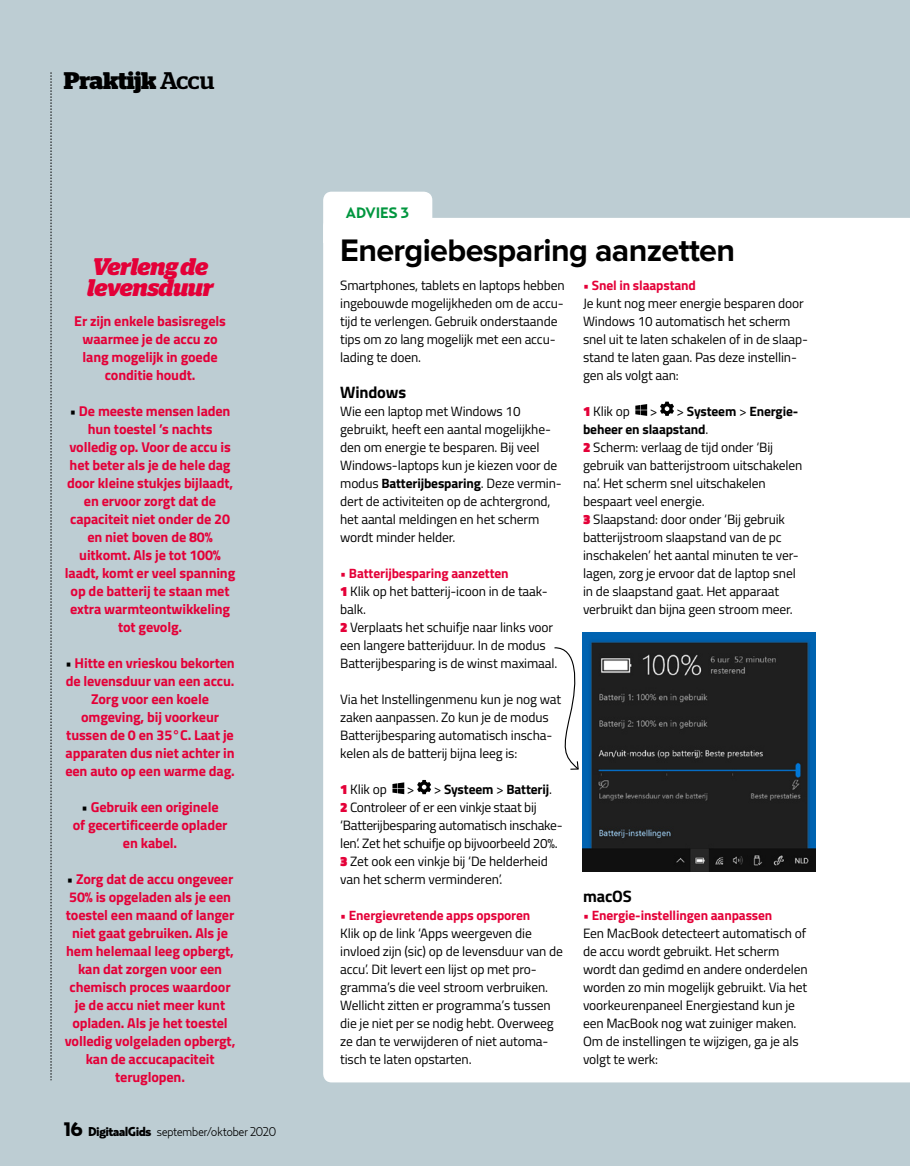
<style>
.page{position:relative;width:910px;height:1166px;background:#fff}
.page>*{position:absolute;margin:0;border:0;box-sizing:border-box;transform-origin:0 0}
._12_Kaderkop{font:700 32.25px "Proxima Nova";letter-spacing:-.02em;color:#000}
._29_Tip_Kop{font:italic 700 24px/21px "Stag";letter-spacing:-.015em;color:#e40038}
.t1{font:700 24px "Stag";letter-spacing:-.01em;color:#000}
._14_Kadertekst_Semib{font:700 16.5px "Titillium";letter-spacing:-.01em;color:#000}
._12_Kaderkop_02{font:700 15px "Relay";letter-spacing:-.01em;color:#00963e}
._30_Tip_Broodtekst{font:700 14.25px/18px "Titillium";letter-spacing:-.01em;color:#e40038;text-align:center}
._14_Kadertekst{font:13.5px/18px "Titillium";letter-spacing:-.01em;color:#000}
._14_Kadertekst_Semib-2{font:700 13.5px "Titillium";letter-spacing:-.01em;color:#e40038}
._14_Kadertekst-2{font:700 13.5px/18px "Titillium";letter-spacing:-.01em;color:#000}
.t2{font:300 12.75px "Relay";letter-spacing:-.05em;color:#000}
.s1{font-weight:500}
.s2{color:#000}
.s3{font-weight:900;font-size:19.5px}
.s4{font-weight:900}
.s5{font-weight:700}
.s6{font-weight:900;color:#e40038}
.s7{font-weight:400}
</style>
<div class="page">
<div style="left:0;top:0;width:910px;height:1165px;background:#bdcdd3"></div>
<svg style="left:51px;top:72px;width:1px;height:1006px"></svg>
<div style="left:323px;top:192px;width:109px;height:26px;background:#fff"></div>
<div style="left:323px;top:218px;width:587px;height:864px;background:#fff"></div>
<svg style="left:392px;top:782px;width:12px;height:12px"></svg>
<svg style="left:417px;top:779px;width:14px;height:15px"></svg>
<svg style="left:635px;top:404px;width:12px;height:12px"></svg>
<svg style="left:660px;top:401px;width:14px;height:15px"></svg>
<img style="left:583px;top:632px;width:232px;height:239px">
<svg style="left:553px;top:646px;width:27px;height:124px;background:#f2f2f2"></svg>
<p class="t1" style="left:64px;top:67px;width:152px">Praktijk <span class="s1">Accu</span></p>
<p class="_29_Tip_Kop" style="left:87px;top:256px;width:128px">Verleng de levensduur</p>
<p class="_30_Tip_Broodtekst" style="left:74px;top:311px;width:153px">Er zijn enkele basisregels waarmee je de accu zo lang mogelijk in goede conditie houdt.</p>
<p class="_30_Tip_Broodtekst" style="left:65px;top:401px;width:172px"><span class="s2">•</span> De meeste mensen laden hun toestel ’s nachts volledig op. Voor de accu is het beter als je de hele dag door kleine stukjes bijlaadt, en ervoor zorgt dat de capaciteit niet onder de 20 en niet boven de 80% uitkomt. Als je tot 100% laadt, komt er veel spanning op de batterij te staan met extra warmteontwikkeling tot gevolg.</p>
<p class="_30_Tip_Broodtekst" style="left:65px;top:653px;width:171px"><span class="s2">•</span> Hitte en vrieskou bekorten de levensduur van een accu.<br>Zorg voor een koele omgeving, bij voorkeur tussen de 0 en 35°C. Laat je apparaten dus niet achter in een auto op een warme dag.</p>
<p class="_30_Tip_Broodtekst" style="left:73px;top:797px;width:156px"><span class="s2">•</span> Gebruik een originele<br>of gecertificeerde oplader en kabel.</p>
<p class="_30_Tip_Broodtekst" style="left:65px;top:869px;width:172px"><span class="s2">•</span> Zorg dat de accu ongeveer<br>50% is opgeladen als je een toestel een maand of langer niet gaat gebruiken. Als je hem helemaal leeg opbergt, kan dat zorgen voor een chemisch proces waardoor je de accu niet meer kunt opladen. Als je het toestel volledig volgeladen opbergt, kan de accucapaciteit teruglopen.</p>
<p class="t2" style="left:64px;top:1123px;width:214px"><span class="s3">16</span> <span class="s4">DigitaalGids</span> september/oktober 2020</p>
<p class="_12_Kaderkop_02" style="left:346px;top:203px;width:65px">ADVIES 3</p>
<p class="_12_Kaderkop" style="left:340px;top:232px;width:396px">Energiebesparing aanzetten</p>
<p class="_14_Kadertekst" style="left:340px;top:275px;width:226px">Smartphones, tablets en laptops hebben ingebouwde mogelijkheden om de accu&shy;tijd te verlengen. Gebruik onderstaande tips om zo lang mogelijk met een accu&shy;lading te doen.</p>
<p class="_14_Kadertekst_Semib" style="left:340px;top:379px;width:68px">Windows</p>
<p class="_14_Kadertekst" style="left:340px;top:401px;width:223px">Wie een laptop met Windows 10 gebruikt, heeft een aantal mogelijkhe&shy;den om energie te besparen. Bij veel Windows-laptops kun je kiezen voor de modus <span class="s5">Batterijbesparing</span>. Deze vermin&shy;dert de activiteiten op de achtergrond, het aantal meldingen en het scherm wordt minder helder.</p>
<p class="_14_Kadertekst_Semib-2" style="left:340px;top:563px;width:170px">• Batterijbesparing aanzetten</p>
<p class="_14_Kadertekst" style="left:340px;top:581px;width:209px"><span class="s6">1</span> Klik op het batterij-icoon in de taak&shy;balk.</p>
<p class="_14_Kadertekst" style="left:340px;top:617px;width:219px"><span class="s6">2</span> Verplaats het schuifje naar links voor een langere batterijduur. In de modus<br>Batterijbesparing is de winst maximaal.</p>
<p class="_14_Kadertekst" style="left:340px;top:689px;width:223px">Via het Instellingenmenu kun je nog wat zaken aanpassen. Zo kun je de modus Batterijbesparing automatisch inscha&shy;kelen als de batterij bijna leeg is:</p>
<p class="_14_Kadertekst" style="left:340px;top:779px;width:48px"><span class="s6">1</span> Klik op</p>
<p class="_14_Kadertekst-2" style="left:407px;top:779px;width:147px"><span class="s7">&gt; &gt;</span> Systeem <span class="s7">&gt;</span> Batterij<span class="s7">.</span></p>
<p class="_14_Kadertekst" style="left:340px;top:797px;width:224px"><span class="s6">2</span> Controleer of er een vinkje staat bij ‘Batterijbesparing automatisch inschake&shy;len’. Zet het schuifje op bijvoorbeeld 20%.</p>
<p class="_14_Kadertekst" style="left:340px;top:851px;width:209px"><span class="s6">3</span> Zet ook een vinkje bij ‘De helderheid van het scherm verminderen’.</p>
<p class="_14_Kadertekst_Semib-2" style="left:340px;top:905px;width:192px">• Energievretende apps opsporen</p>
<p class="_14_Kadertekst" style="left:340px;top:923px;width:224px">Klik op de link ‘Apps weergeven die invloed zijn (sic) op de levensduur van de accu’. Dit levert een lijst op met pro&shy;gramma’s die veel stroom verbruiken.<br>Wellicht zitten er programma’s tussen die je niet per se nodig hebt. Overweeg ze dan te verwijderen of niet automa&shy;tisch te laten opstarten.</p>
<p class="_14_Kadertekst_Semib-2" style="left:583px;top:275px;width:114px">• Snel in slaapstand</p>
<p class="_14_Kadertekst" style="left:583px;top:293px;width:226px">Je kunt nog meer energie besparen door Windows 10 automatisch het scherm snel uit te laten schakelen of in de slaap&shy;stand te laten gaan. Pas deze instellin&shy;gen als volgt aan:</p>
<p class="_14_Kadertekst" style="left:583px;top:401px;width:48px"><span class="s6">1</span> Klik op</p>
<p class="_14_Kadertekst-2" style="left:583px;top:401px;width:217px;text-indent:67px"><span class="s7">&gt; &gt;</span> Systeem <span class="s7">&gt;</span> Energie&shy;beheer en slaapstand<span class="s7">.</span></p>
<p class="_14_Kadertekst" style="left:583px;top:437px;width:221px"><span class="s6">2</span> Scherm: verlaag de tijd onder ‘Bij gebruik van batterijstroom uitschakelen na’. Het scherm snel uitschakelen bespaart veel energie.</p>
<p class="_14_Kadertekst" style="left:583px;top:509px;width:217px"><span class="s6">3</span> Slaapstand: door onder ‘Bij gebruik batterijstroom slaapstand van de pc inschakelen’ het aantal minuten te ver&shy;lagen, zorg je ervoor dat de laptop snel in de slaapstand gaat. Het apparaat verbruikt dan bijna geen stroom meer.</p>
<p class="_14_Kadertekst_Semib" style="left:583px;top:883px;width:50px">macOS</p>
<p class="_14_Kadertekst_Semib-2" style="left:583px;top:905px;width:191px">• Energie-instellingen aanpassen</p>
<p class="_14_Kadertekst" style="left:583px;top:923px;width:226px">Een MacBook detecteert automatisch of de accu wordt gebruikt. Het scherm wordt dan gedimd en andere onderdelen worden zo min mogelijk gebruikt. Via het voorkeurenpaneel Energiestand kun je een MacBook nog wat zuiniger maken.<br>Om de instellingen te wijzigen, ga je als volgt te werk:</p>
</div>
